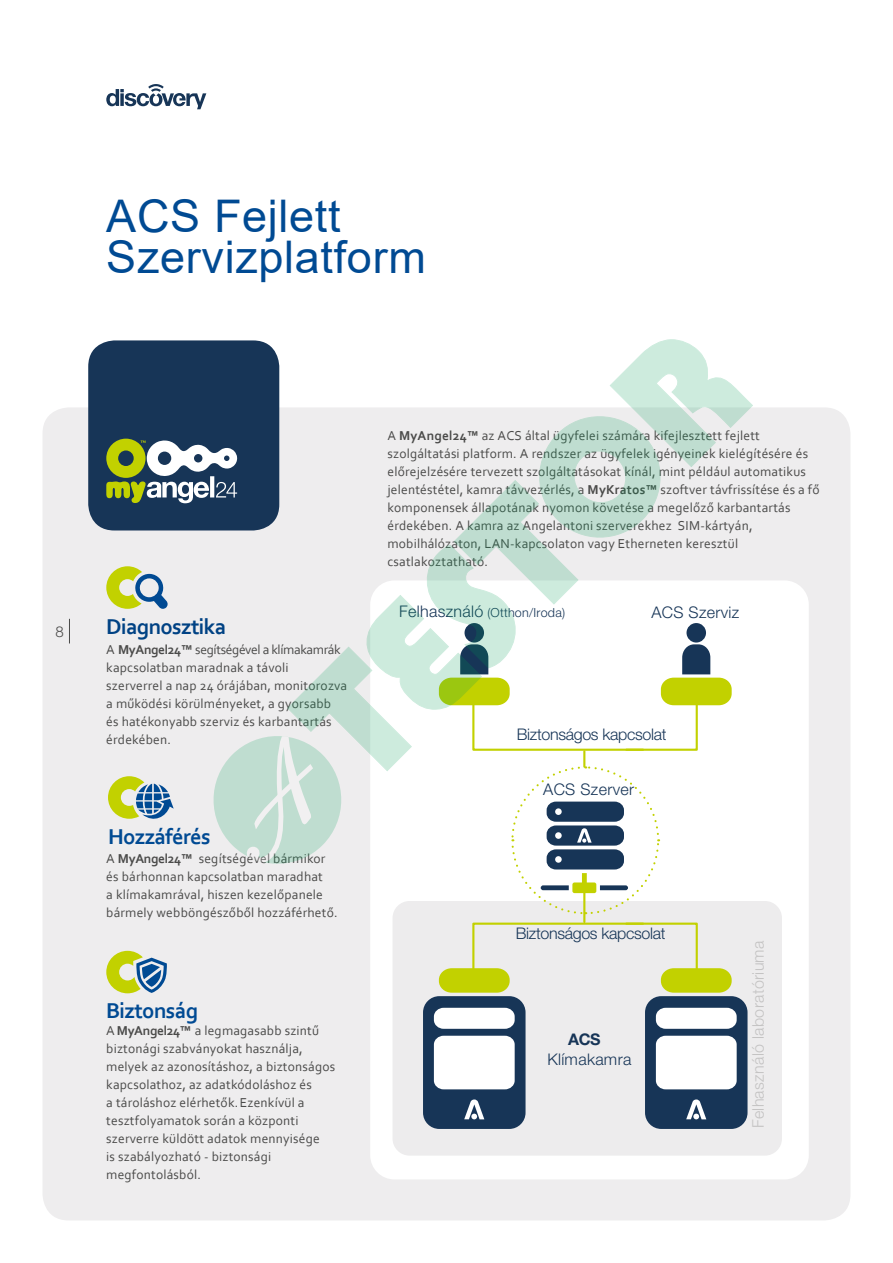
<style>
.page{position:relative;width:893px;height:1263px;background:#fff}
.page>*{position:absolute;margin:0;border:0;box-sizing:border-box;transform-origin:0 0}
.t1{font:45px/40.2px "Arial";letter-spacing:.015em;color:#004a93}
.t2{font:700 22.5px "Corbel";letter-spacing:-.03em;color:#004a93}
.t3{font:700 22.5px "Corbel";letter-spacing:-.03em;color:#004284}
.t4{font:300 16.05px "Helvetica Neue LT Std";letter-spacing:-.02em;color:#173557}
.t5{font:300 16.05px "Helvetica Neue LT Std";letter-spacing:.02em;color:#173557}
.t6{font:300 16.05px "Helvetica Neue LT Std";letter-spacing:.02em;color:#c4c3c3}
.t7{font:700 16.05px "Helvetica Neue LT Std";color:#173557}
.t8{font:300 15px "Helvetica Neue LT Std";color:#4a4a49}
.t9{font:13.5px/18px "Corbel";letter-spacing:.015em;color:#4a4a49}
.t10{font:300 12.45px "Helvetica Neue LT Std";letter-spacing:.02em;color:#173557}
.s1{font-weight:700}
.s2{font-size:16.05px}
</style>
<div class="page">
<div style="left:43px;top:407px;width:807px;height:813px;background:#eeedee;border-radius:26px"></div>
<svg style="left:106px;top:566px;width:62px;height:43px"></svg>
<svg style="left:106px;top:951px;width:61px;height:42px"></svg>
<svg style="left:108px;top:776px;width:66px;height:43px"></svg>
<svg style="left:69px;top:619px;width:1px;height:24px"></svg>
<div style="left:88px;top:340px;width:191px;height:190px;background:#173557;border-radius:26px"></div>
<svg style="left:106px;top:439px;width:131px;height:64px"></svg>
<svg style="left:106px;top:84px;width:100px;height:25px"></svg>
<div style="left:370px;top:580px;width:439px;height:599px;background:#fff;border-radius:24px"></div>
<div style="left:393px;top:901px;width:389px;height:254px;background:#edeced;border-radius:17px"></div>
<hr style="left:583px;top:877px;width:2px;height:45px;background:#c2d100">
<div style="left:423px;top:996px;width:102px;height:133px;background:#173557;border-radius:16px"></div>
<div style="left:434px;top:1008px;width:81px;height:21px;background:#fff;border-radius:9px"></div>
<div style="left:434px;top:1036px;width:81px;height:53px;background:#fff;border-radius:9px"></div>
<svg style="left:464px;top:1099px;width:20px;height:20px"></svg>
<svg style="left:439px;top:921px;width:293px;height:72px"></svg>
<div style="left:645px;top:996px;width:102px;height:133px;background:#173557;border-radius:16px"></div>
<div style="left:656px;top:1008px;width:81px;height:21px;background:#fff;border-radius:9px"></div>
<div style="left:656px;top:1036px;width:81px;height:53px;background:#fff;border-radius:9px"></div>
<svg style="left:686px;top:1099px;width:20px;height:20px"></svg>
<svg style="left:511px;top:793px;width:150px;height:122px"></svg>
<svg style="left:287px;top:339px;width:466px;height:454px"></svg>
<svg style="left:213px;top:709px;width:155px;height:155px"></svg>
<h1 class="t1" style="left:106px;top:196px;width:321px">ACS Fejlett<br>Szervizplatform</h1>
<p class="t8" style="left:55px;top:623px;width:10px">8</p>
<h2 class="t3" style="left:106px;top:612px;width:121px">Diagnosztika</h2>
<p class="t9" style="left:106px;top:640px;width:242px">A <span class="s1">MyAngel24™</span> segítségével a klímakamrák kapcsolatban maradnak a távoli szerverrel a nap 24 órájában, monitorozva a működési körülményeket, a gyorsabb<br>és hatékonyabb szerviz és karbantartás érdekében.</p>
<h2 class="t2" style="left:108px;top:822px;width:104px">Hozzáférés</h2>
<p class="t9" style="left:106px;top:849px;width:233px">A <span class="s1">MyAngel24™</span> segítségével bármikor és bárhonnan kapcsolatban maradhat<br>a klímakamrával, hiszen kezelőpanele bármely webböngészőből hozzáférhető.</p>
<h2 class="t2" style="left:106px;top:997px;width:93px">Biztonság</h2>
<p class="t9" style="left:106px;top:1021px;width:230px">A <span class="s1">MyAngel24™</span> a legmagasabb szintű biztonági szabványokat használja, melyek az azonosításhoz, a biztonságos kapcsolathoz, az adatkódoláshoz és<br>a tároláshoz elérhetők. Ezenkívül a tesztfolyamatok során a központi szerverre küldött adatok mennyisége<br>is szabályozható - biztonsági megfontolásból.</p>
<p class="t9" style="left:387px;top:427px;width:434px">A <span class="s1">MyAngel24™</span> az ACS által ügyfelei számára kifejlesztett fejlett szolgáltatási platform. A rendszer az ügyfelek igényeinek kielégítésére és előrejelzésére tervezett szolgáltatásokat kínál, mint például automatikus jelentéstétel, kamra távvezérlés, a <span class="s1">MyKratos™</span> szoftver távfrissítése és a fő komponensek állapotának nyomon követése a megelőző karbantartás érdekében. A kamra az Angelantoni szerverekhez SIM-kártyán, mobilhálózaton, LAN-kapcsolaton vagy Etherneten keresztül csatlakoztatható.</p>
<p class="t10" style="left:399px;top:605px;width:167px"><span class="s2">Felhasználó</span> (Otthon/Iroda)</p>
<p class="t5" style="left:651px;top:602px;width:89px">ACS Szerviz</p>
<p class="t4" style="left:517px;top:724px;width:151px">Biztonságos kapcsolat</p>
<p class="t5" style="left:543px;top:779px;width:92px">ACS Szerver</p>
<p class="t4" style="left:516px;top:923px;width:151px">Biztonságos kapcsolat</p>
<p class="t7" style="left:568px;top:1029px;width:34px">ACS</p>
<p class="t5" style="left:547px;top:1049px;width:86px">Klímakamra</p>
<p class="t6" style="left:748px;top:1128px;width:189px;rotate:-90deg">Felhasználó laboratóriuma</p>
</div>
